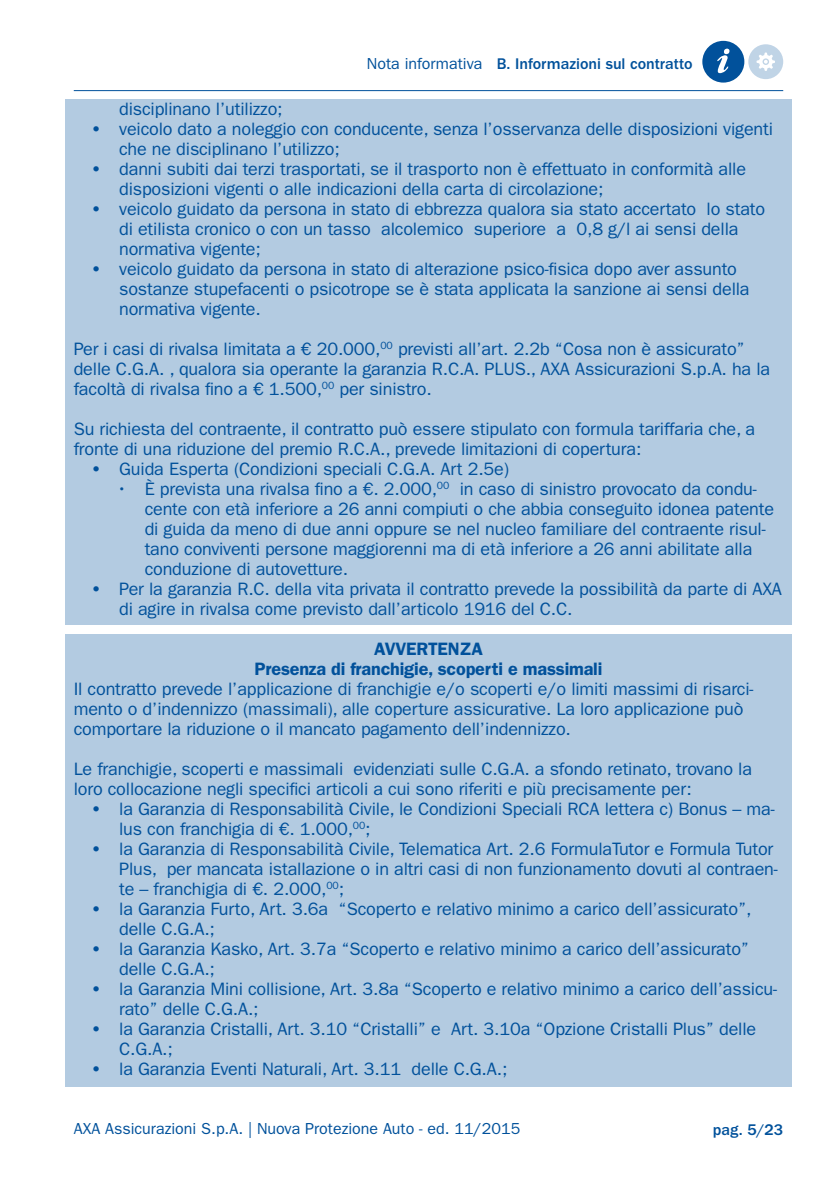
<style>
.page{position:relative;width:840px;height:1194px;background:#fff}
.page>*{position:absolute;margin:0;border:0;box-sizing:border-box;transform-origin:0 0}
.t1{font:18px/20px "ITC Franklin Gothic Std";letter-spacing:-.01em;color:#01519b}
.t2{font:600 18px "ITC Franklin Gothic Std";letter-spacing:-.01em;color:#01519b}
.t3{font:16px "ITC Franklin Gothic Std";color:#01519b}
.t4{font:500 16px "ITC Franklin Gothic Std";color:#01519b}
.s1{font-weight:400}
.s2{font-weight:600}
</style>
<div class="page">
<svg style="left:747px;top:44px;width:35px;height:35px"></svg>
<svg style="left:756px;top:53px;width:18px;height:18px"></svg>
<hr style="left:74px;top:90px;width:708px;height:1px;background:#01519b">
<div style="left:702px;top:41px;width:42px;height:42px;background:#01519b;border-radius:50%"></div>
<svg style="left:717px;top:49px;width:12px;height:25px"></svg>
<div style="left:65px;top:99px;width:726px;height:526px;background:#b3cbe1"></div>
<div style="left:65px;top:635px;width:726px;height:452px;background:#b3cbe1"></div>
<p class="t4" style="left:366px;top:54px;width:327px"><span class="s1">Nota informativa</span> B. Informazioni sul contratto</p>
<p class="t1" style="left:119px;top:99px;width:165px">disciplinano l’utilizzo;</p>
<p class="t1" style="left:119px;top:119px;width:655px;text-indent:-28px"><span class="s2">•</span> veicolo dato a noleggio con conducente, senza l’osservanza delle disposizioni vigenti che ne disciplinano l’utilizzo;</p>
<p class="t1" style="left:119px;top:159px;width:628px;text-indent:-28px"><span class="s2">•</span> danni subiti dai terzi trasportati, se il trasporto non è effettuato in conformità alle disposizioni vigenti o alle indicazioni della carta di circolazione;</p>
<p class="t1" style="left:119px;top:199px;width:647px;text-indent:-28px"><span class="s2">•</span> veicolo guidato da persona in stato di ebbrezza qualora sia stato accertato lo stato di etilista cronico o con un tasso alcolemico superiore a 0,8 g/l ai sensi della normativa vigente;</p>
<p class="t1" style="left:119px;top:259px;width:631px;text-indent:-28px"><span class="s2">•</span> veicolo guidato da persona in stato di alterazione psico-fisica dopo aver assunto sostanze stupefacenti o psicotrope se è stata applicata la sanzione ai sensi della normativa vigente.</p>
<p class="t1" style="left:74px;top:339px;width:697px">Per i casi di rivalsa limitata a € 20.000,<sup>00</sup> previsti all’art. 2.2b “Cosa non è assicurato” delle C.G.A. , qualora sia operante la garanzia R.C.A. PLUS., AXA Assicurazioni S.p.A. ha la facoltà di rivalsa fino a € 1.500,<sup>00</sup> per sinistro.</p>
<p class="t1" style="left:74px;top:419px;width:682px">Su richiesta del contraente, il contratto può essere stipulato con formula tariffaria che, a fronte di una riduzione del premio R.C.A., prevede limitazioni di copertura:</p>
<p class="t1" style="left:91px;top:459px;width:419px"><span class="s2">•</span> Guida Esperta (Condizioni speciali C.G.A. Art 2.5e)</p>
<p class="t1" style="left:145px;top:479px;width:630px;text-indent:-28px">• È prevista una rivalsa fino a €. 2.000,<sup>00</sup> in caso di sinistro provocato da condu&shy;cente con età inferiore a 26 anni compiuti o che abbia conseguito idonea patente di guida da meno di due anni oppure se nel nucleo familiare del contraente risul&shy;tano conviventi persone maggiorenni ma di età inferiore a 26 anni abilitate alla conduzione di autovetture.</p>
<p class="t1" style="left:119px;top:579px;width:664px;text-indent:-28px"><span class="s2">•</span> Per la garanzia R.C. della vita privata il contratto prevede la possibilità da parte di AXA di agire in rivalsa come previsto dall’articolo 1916 del C.C.</p>
<p class="t2" style="left:374px;top:638px;width:110px">AVVERTENZA</p>
<p class="t2" style="left:254px;top:658px;width:349px">Presenza di franchigie, scoperti e massimali</p>
<p class="t1" style="left:74px;top:679px;width:680px">Il contratto prevede l’applicazione di franchigie e/o scoperti e/o limiti massimi di risarci&shy;mento o d’indennizzo (massimali), alle coperture assicurative. La loro applicazione può comportare la riduzione o il mancato pagamento dell’indennizzo.</p>
<p class="t1" style="left:74px;top:759px;width:679px">Le franchigie, scoperti e massimali evidenziati sulle C.G.A. a sfondo retinato, trovano la loro collocazione negli specifici articoli a cui sono riferiti e più precisamente per:</p>
<p class="t1" style="left:119px;top:799px;width:656px;text-indent:-28px"><span class="s2">•</span> la Garanzia di Responsabilità Civile, le Condizioni Speciali RCA lettera c) Bonus – ma&shy;lus con franchigia di €. 1.000,<sup>00</sup>;</p>
<p class="t1" style="left:119px;top:839px;width:659px;text-indent:-28px"><span class="s2">•</span> la Garanzia di Responsabilità Civile, Telematica Art. 2.6 FormulaTutor e Formula Tutor<br>Plus, per mancata istallazione o in altri casi di non funzionamento dovuti al contraen&shy;te – franchigia di €. 2.000,<sup>00</sup>;</p>
<p class="t1" style="left:119px;top:899px;width:633px;text-indent:-28px"><span class="s2">•</span> la Garanzia Furto, Art. 3.6a “Scoperto e relativo minimo a carico dell’assicurato”, delle C.G.A.;</p>
<p class="t1" style="left:119px;top:939px;width:631px;text-indent:-28px"><span class="s2">•</span> la Garanzia Kasko, Art. 3.7a “Scoperto e relativo minimo a carico dell’assicurato” delle C.G.A.;</p>
<p class="t1" style="left:119px;top:979px;width:659px;text-indent:-28px"><span class="s2">•</span> la Garanzia Mini collisione, Art. 3.8a “Scoperto e relativo minimo a carico dell’assicu&shy;rato” delle C.G.A.;</p>
<p class="t1" style="left:119px;top:1019px;width:638px;text-indent:-28px"><span class="s2">•</span> la Garanzia Cristalli, Art. 3.10 “Cristalli” e Art. 3.10a “Opzione Cristalli Plus” delle<br>C.G.A.;</p>
<p class="t1" style="left:91px;top:1059px;width:418px"><span class="s2">•</span> la Garanzia Eventi Naturali, Art. 3.11 delle C.G.A.;</p>
<p class="t3" style="left:74px;top:1119px;width:448px">AXA Assicurazioni S.p.A. | Nuova Protezione Auto - ed. 11/2015</p>
<p class="t4" style="left:712px;top:1121px;width:72px">pag. 5/23</p>
</div>
